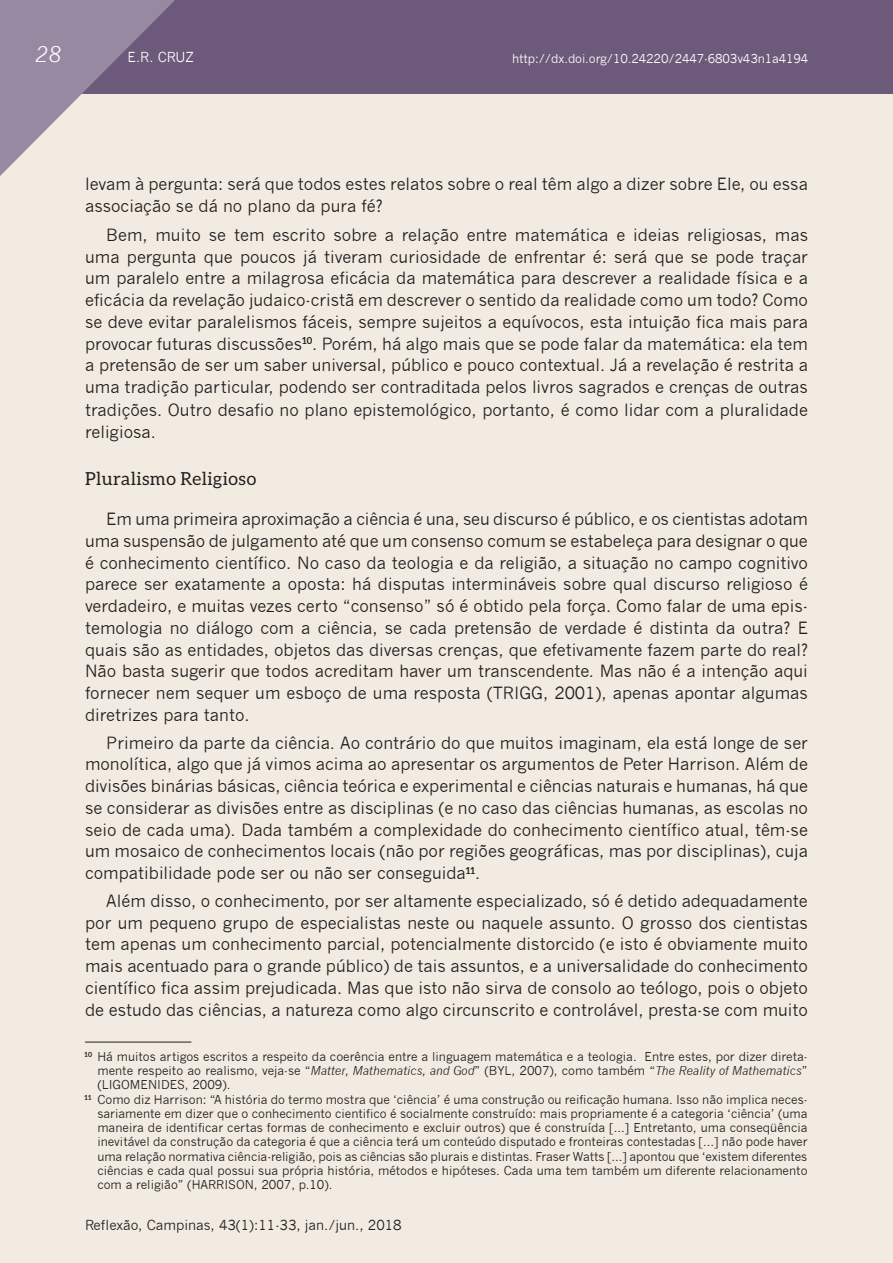
<style>
.page{position:relative;width:893px;height:1263px;background:#fff}
.page>*{position:absolute;margin:0;border:0;box-sizing:border-box;transform-origin:0 0}
.t1{font:italic 21px "News Gothic";color:#fff}
.t2{font:18px "Aleo";letter-spacing:.025em;color:#231f20}
.t3{font:16.5px/21.8px "News Gothic";color:#231f20;text-align:justify}
.t4{font:13.5px "News Gothic";color:#231f20}
.t5{font:13.5px "News Gothic";color:#fff}
.t6{font:12px "News Gothic";color:#231f20}
.t7{font:12px "News Gothic";letter-spacing:-.01em;color:#fff}
.s1{font-style:italic}
</style>
<div class="page">
<div style="left:0;top:93px;width:893px;height:1170px;background:#f1ebe1"></div>
<div style="left:0;top:0;width:893px;height:93px;background:#6d597a"></div>
<svg style="left:0;top:0;width:176px;height:176px"></svg>
<hr style="left:85px;top:1042px;width:106px;height:1px;background:#231f20">
<p class="t1" style="left:36px;top:42px;width:28px">28</p>
<p class="t5" style="left:128px;top:49px;width:68px">E.R. CRUZ</p>
<p class="t7" style="left:512px;top:51px;width:298px">http://dx.doi.org/10.24220/2447-6803v43n1a4194</p>
<p class="t3" style="left:85px;top:173px;width:724px;line-height:22.5px">levam à pergunta: será que todos estes relatos sobre o real têm algo a dizer sobre Ele, ou essa associação se dá no plano da pura fé?</p>
<p class="t3" style="left:85px;top:224px;width:724px;text-indent:21px">Bem, muito se tem escrito sobre a relação entre matemática e ideias religiosas, mas uma pergunta que poucos já tiveram curiosidade de enfrentar é: será que se pode traçar um paralelo entre a milagrosa eficácia da matemática para descrever a realidade física e a eficácia da revelação judaico-cristã em descrever o sentido da realidade como um todo? Como se deve evitar paralelismos fáceis, sempre sujeitos a equívocos, esta intuição fica mais para provocar futuras discussões<sup>10</sup>. Porém, há algo mais que se pode falar da matemática: ela tem a pretensão de ser um saber universal, público e pouco contextual. Já a revelação é restrita a uma tradição particular, podendo ser contraditada pelos livros sagrados e crenças de outras tradições. Outro desafio no plano epistemológico, portanto, é como lidar com a pluralidade religiosa.</p>
<p class="t2" style="left:85px;top:468px;width:173px">Pluralismo Religioso</p>
<p class="t3" style="left:85px;top:508px;width:724px;text-indent:21px">Em uma primeira aproximação a ciência é una, seu discurso é público, e os cientistas adotam uma suspensão de julgamento até que um consenso comum se estabeleça para designar o que é conhecimento científico. No caso da teologia e da religião, a situação no campo cognitivo parece ser exatamente a oposta: há disputas intermináveis sobre qual discurso religioso é verdadeiro, e muitas vezes certo “consenso” só é obtido pela força. Como falar de uma epis&shy;temologia no diálogo com a ciência, se cada pretensão de verdade é distinta da outra? E quais são as entidades, objetos das diversas crenças, que efetivamente fazem parte do real?<br>Não basta sugerir que todos acreditam haver um transcendente. Mas não é a intenção aqui fornecer nem sequer um esboço de uma resposta (TRIGG, 2001), apenas apontar algumas diretrizes para tanto.</p>
<p class="t3" style="left:85px;top:732px;width:724px;text-indent:21px">Primeiro da parte da ciência. Ao contrário do que muitos imaginam, ela está longe de ser monolítica, algo que já vimos acima ao apresentar os argumentos de Peter Harrison. Além de divisões binárias básicas, ciência teórica e experimental e ciências naturais e humanas, há que se considerar as divisões entre as disciplinas (e no caso das ciências humanas, as escolas no seio de cada uma). Dada também a complexidade do conhecimento científico atual, têm-se um mosaico de conhecimentos locais (não por regiões geográficas, mas por disciplinas), cuja compatibilidade pode ser ou não ser conseguida<sup>11</sup>.</p>
<p class="t3" style="left:85px;top:890px;width:724px;text-indent:21px">Além disso, o conhecimento, por ser altamente especializado, só é detido adequadamente por um pequeno grupo de especialistas neste ou naquele assunto. O grosso dos cientistas tem apenas um conhecimento parcial, potencialmente distorcido (e isto é obviamente muito mais acentuado para o grande público) de tais assuntos, e a universalidade do conhecimento científico fica assim prejudicada. Mas que isto não sirva de consolo ao teólogo, pois o objeto de estudo das ciências, a natureza como algo circunscrito e controlável, presta-se com muito</p>
<p class="t6" style="left:85px;top:1049px;width:724px"><sup>10</sup> Há muitos artigos escritos a respeito da coerência entre a linguagem matemática e a teologia. Entre estes, por dizer direta-</p>
<p class="t6" style="left:97px;top:1064px;width:712px">mente respeito ao realismo, veja-se “<span class="s1">Matter, Mathematics, and God</span>” (BYL, 2007), como também “<span class="s1">The Reality of Mathematics</span>”</p>
<p class="t6" style="left:97px;top:1078px;width:135px">(LIGOMENIDES, 2009).</p>
<p class="t6" style="left:85px;top:1092px;width:724px"><sup>11</sup> Como diz Harrison: “A história do termo mostra que ‘ciência’ é uma construção ou reificação humana. Isso não implica neces-</p>
<p class="t6" style="left:97px;top:1106px;width:712px">sariamente em dizer que o conhecimento cientifico é socialmente construído: mais propriamente é a categoria ‘ciência’ (uma</p>
<p class="t6" style="left:97px;top:1121px;width:712px">maneira de identificar certas formas de conhecimento e excluir outros) que é construída [...] Entretanto, uma conseqüência</p>
<p class="t6" style="left:97px;top:1135px;width:712px">inevitável da construção da categoria é que a ciência terá um conteúdo disputado e fronteiras contestadas [...] não pode haver</p>
<p class="t6" style="left:97px;top:1149px;width:711px">uma relação normativa ciência-religião, pois as ciências são plurais e distintas. Fraser Watts [...] apontou que ‘existem diferentes</p>
<p class="t6" style="left:97px;top:1163px;width:712px">ciências e cada qual possui sua própria história, métodos e hipóteses. Cada uma tem também um diferente relacionamento</p>
<p class="t6" style="left:97px;top:1178px;width:237px">com a religião” (HARRISON, 2007, p.10).</p>
<p class="t4" style="left:85px;top:1218px;width:318px">Reflexão, Campinas, 43(1):11-33, jan./jun., 2018</p>
</div>
